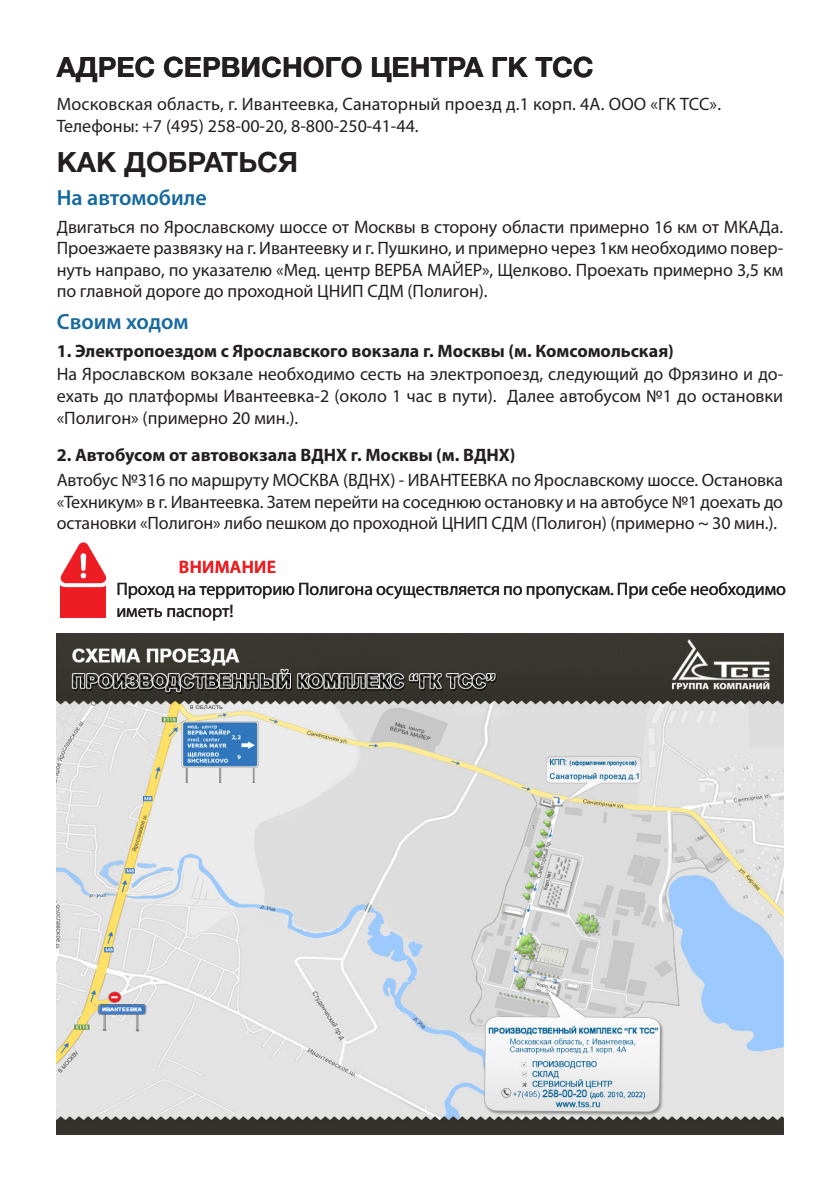
<style>
.page{position:relative;width:840px;height:1191px;background:#fff}
.page>*{position:absolute;margin:0;border:0;box-sizing:border-box;transform-origin:0 0}
.слово_СОДЕРЖАНИЕ{font:700 28px "Helvetica Neue Cyr";color:#231f20}
.Основной_текст{font:600 22px "Myriad Pro";color:#16699d}
.Основной_текст-2{font:18px/21.6px "Myriad Pro";letter-spacing:-.005em;color:#231f20;text-align:justify}
.Основной_текст-3{font:700 18px "Myriad Pro";color:#231f20}
.ВНИМАНИЕ{font:600 18px "Myriad Pro";letter-spacing:.02em;color:#ee1d23}
</style>
<div class="page">
<img style="left:57px;top:634px;width:725px;height:500px">
<div style="left:61px;top:576px;width:45px;height:42px;background:#ee1d23"></div>
<svg style="left:60px;top:542px;width:46px;height:45px"></svg>
<p class="слово_СОДЕРЖАНИЕ" style="left:57px;top:51px;width:538px">АДРЕС СЕРВИСНОГО ЦЕНТРА ГК ТСС</p>
<p class="Основной_текст-2" style="left:57px;top:93px;width:665px">Московская область, г. Ивантеевка, Санаторный проезд д.1 корп. 4А. ООО «ГК ТСС».</p>
<p class="Основной_текст-2" style="left:57px;top:114px;width:363px">Телефоны: +7 (495) 258-00-20, 8-800-250-41-44.</p>
<p class="слово_СОДЕРЖАНИЕ" style="left:57px;top:146px;width:243px">КАК ДОБРАТЬСЯ</p>
<p class="Основной_текст" style="left:57px;top:184px;width:151px">На автомобиле</p>
<p class="Основной_текст-2" style="left:57px;top:215px;width:727px">Двигаться по Ярославскому шоссе от Москвы в сторону области примерно 16 км от МКАДа.<br>Проезжаете развязку на г. Ивантеевку и г. Пушкино, и примерно через 1км необходимо повер&shy;нуть направо, по указателю «Мед. центр ВЕРБА МАЙЕР», Щелково. Проехать примерно 3,5 км по главной дороге до проходной ЦНИП СДМ (Полигон).</p>
<p class="Основной_текст" style="left:57px;top:308px;width:133px">Своим ходом</p>
<p class="Основной_текст-3" style="left:57px;top:339px;width:618px">1. Электропоездом с Ярославского вокзала г. Москвы (м. Комсомольская)</p>
<p class="Основной_текст-2" style="left:57px;top:363px;width:727px">На Ярославском вокзале необходимо сесть на электропоезд, следующий до Фрязино и до&shy;ехать до платформы Ивантеевка-2 (около 1 час в пути). Далее автобусом №1 до остановки «Полигон» (примерно 20 мин.).</p>
<p class="Основной_текст-3" style="left:57px;top:443px;width:460px">2. Автобусом от автовокзала ВДНХ г. Москвы (м. ВДНХ)</p>
<p class="Основной_текст-2" style="left:57px;top:469px;width:727px">Автобус №316 по маршруту МОСКВА (ВДНХ) - ИВАНТЕЕВКА по Ярославскому шоссе. Остановка «Техникум» в г. Ивантеевка. Затем перейти на соседнюю остановку и на автобусе №1 доехать до остановки «Полигон» либо пешком до проходной ЦНИП СДМ (Полигон) (примерно ~ 30 мин.).</p>
<p class="ВНИМАНИЕ" style="left:179px;top:556px;width:98px">ВНИМАНИЕ</p>
<p class="Основной_текст-2" style="left:116px;top:578px;width:670px">Проход на территорию Полигона осуществляется по пропускам. При себе необходимо иметь паспорт!</p>
</div>
